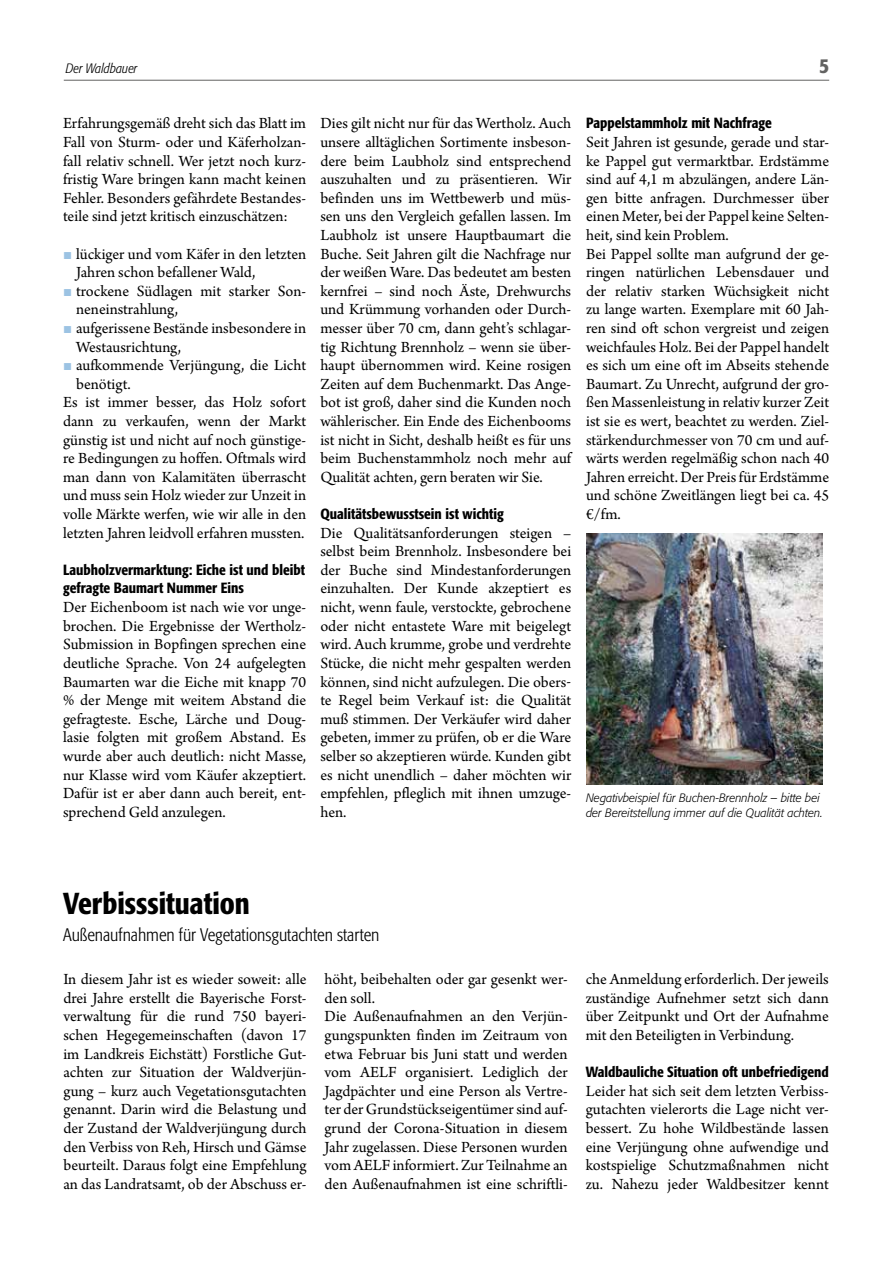
<style>
.page{position:relative;width:893px;height:1263px;background:#fff}
.page>*{position:absolute;margin:0;border:0;box-sizing:border-box;transform-origin:0 0}
.t1{font:500 condensed 30px "Formata";color:#000}
.t2{font:500 condensed 21px "Formata";color:#636362}
.t3{font:300 condensed 18px "Formata";color:#000}
.t4{font:16.35px/18.6px "Arno Pro";color:#000;text-align:justify}
.t5{font:500 condensed 14.7px/18.6px "Formata";color:#000}
.t6{font:italic 300 condensed 13.5px "Formata";color:#000}
.t7{font:italic 300 12px/15px "Formata";color:#000;scale:.96 1}
.s1{font-family:"European Pi Three";color:#9cc3e3}
</style>
<div class="page">
<hr style="left:64px;top:80px;width:765px;height:1px;background:#636362">
<img style="left:586px;top:533px;width:236px;height:251px">
<p class="t6" style="left:66px;top:60px;width:73px">Der Waldbauer</p>
<p class="t2" style="left:819px;top:52px;width:11px">5</p>
<p class="t4" style="left:63px;top:115px;width:245px">Erfahrungsgemäß dreht sich das Blatt im Fall von Sturm- oder und Käferholzan&shy;fall relativ schnell. Wer jetzt noch kurz&shy;fristig Ware bringen kann macht keinen Fehler. Besonders gefährdete Bestandes&shy;teile sind jetzt kritisch einzuschätzen:</p>
<p class="t4" style="left:63px;top:245px;width:245px"><span class="s1">J</span> lückiger und vom Käfer in den letzten</p>
<p class="t4" style="left:76px;top:264px;width:181px">Jahren schon befallener Wald,</p>
<p class="t4" style="left:63px;top:282px;width:245px"><span class="s1">J</span> trockene Südlagen mit starker Son-</p>
<p class="t4" style="left:76px;top:301px;width:104px">neneinstrahlung,</p>
<p class="t4" style="left:63px;top:320px;width:245px"><span class="s1">J</span> aufgerissene Bestände insbesondere in</p>
<p class="t4" style="left:76px;top:338px;width:107px">Westausrichtung,</p>
<p class="t4" style="left:63px;top:357px;width:245px"><span class="s1">J</span> aufkommende Verjüngung, die Licht</p>
<p class="t4" style="left:76px;top:375px;width:56px">benötigt.</p>
<p class="t4" style="left:63px;top:394px;width:245px">Es ist immer besser, das Holz sofort</p>
<p class="t4" style="left:63px;top:413px;width:245px">dann zu verkaufen, wenn der Markt</p>
<p class="t4" style="left:63px;top:431px;width:245px">günstig ist und nicht auf noch günstige-</p>
<p class="t4" style="left:63px;top:450px;width:245px">re Bedingungen zu hoffen. Oftmals wird</p>
<p class="t4" style="left:63px;top:468px;width:245px">man dann von Kalamitäten überrascht</p>
<p class="t4" style="left:63px;top:487px;width:245px">und muss sein Holz wieder zur Unzeit in</p>
<p class="t4" style="left:63px;top:506px;width:245px">volle Märkte werfen, wie wir alle in den</p>
<p class="t4" style="left:63px;top:524px;width:243px">letzten Jahren leidvoll erfahren mussten.</p>
<p class="t5" style="left:63px;top:560px;width:244px">Laubholzvermarktung: Eiche ist und bleibt gefragte Baumart Nummer Eins</p>
<p class="t4" style="left:63px;top:599px;width:245px">Der Eichenboom ist nach wie vor unge&shy;brochen. Die Ergebnisse der Wertholz-Submission in Bopfingen sprechen eine deutliche Sprache. Von 24 aufgelegten Baumarten war die Eiche mit knapp 70 % der Menge mit weitem Abstand die gefragteste. Esche, Lärche und Doug&shy;lasie folgten mit großem Abstand. Es wurde aber auch deutlich: nicht Masse, nur Klasse wird vom Käufer akzeptiert.<br>Dafür ist er aber dann auch bereit, ent&shy;sprechend Geld anzulegen.</p>
<p class="t4" style="left:320px;top:115px;width:252px">Dies gilt nicht nur für das Wertholz. Auch unsere alltäglichen Sortimente insbeson&shy;dere beim Laubholz sind entsprechend auszuhalten und zu präsentieren. Wir befinden uns im Wettbewerb und müs&shy;sen uns den Vergleich gefallen lassen. Im Laubholz ist unsere Hauptbaumart die Buche. Seit Jahren gilt die Nachfrage nur der weißen Ware. Das bedeutet am besten kernfrei – sind noch Äste, Drehwurchs und Krümmung vorhanden oder Durch&shy;messer über 70 cm, dann geht’s schlagar&shy;tig Richtung Brennholz – wenn sie über&shy;haupt übernommen wird. Keine rosigen Zeiten auf dem Buchenmarkt. Das Ange&shy;bot ist groß, daher sind die Kunden noch wählerischer. Ein Ende des Eichenbooms ist nicht in Sicht, deshalb heißt es für uns beim Buchenstammholz noch mehr auf Qualität achten, gern beraten wir Sie.</p>
<p class="t5" style="left:320px;top:504px;width:185px">Qualitätsbewusstsein ist wichtig</p>
<p class="t4" style="left:320px;top:524px;width:252px">Die Qualitätsanforderungen steigen – selbst beim Brennholz. Insbesondere bei der Buche sind Mindestanforderungen einzuhalten. Der Kunde akzeptiert es nicht, wenn faule, verstockte, gebrochene oder nicht entastete Ware mit beigelegt wird. Auch krumme, grobe und verdrehte Stücke, die nicht mehr gespalten werden können, sind nicht aufzulegen. Die obers&shy;te Regel beim Verkauf ist: die Qualität muß stimmen. Der Verkäufer wird daher gebeten, immer zu prüfen, ob er die Ware selber so akzeptieren würde. Kunden gibt es nicht unendlich – daher möchten wir empfehlen, pfleglich mit ihnen umzuge&shy;hen.</p>
<p class="t5" style="left:586px;top:114px;width:187px">Pappelstammholz mit Nachfrage</p>
<p class="t4" style="left:586px;top:134px;width:245px;text-align:left">Seit Jahren ist gesunde, gerade und star&shy;ke Pappel gut vermarktbar. Erdstämme sind auf 4,1 m abzulängen, andere Län&shy;gen bitte anfragen. Durchmesser über einen Meter, bei der Pappel keine Selten&shy;heit, sind kein Problem.<br>Bei Pappel sollte man aufgrund der ge&shy;ringen natürlichen Lebensdauer und der relativ starken Wüchsigkeit nicht zu lange warten. Exemplare mit 60 Jah&shy;ren sind oft schon vergreist und zeigen weichfaules Holz. Bei der Pappel handelt es sich um eine oft im Abseits stehende Baumart. Zu Unrecht, aufgrund der gro&shy;ßen Massenleistung in relativ kurzer Zeit ist sie es wert, beachtet zu werden. Ziel&shy;stärkendurchmesser von 70 cm und auf&shy;wärts werden regelmäßig schon nach 40<br>Jahren erreicht. Der Preis für Erdstämme und schöne Zweitlängen liegt bei ca. 45 €/fm.</p>
<p class="t7" style="left:586px;top:790px;width:248px">Negativbeispiel für Buchen-Brennholz – bitte bei der Bereitstellung immer auf die Qualität achten.</p>
<h1 class="t1" style="left:63px;top:885px;width:188px">Verbisssituation</h1>
<p class="t3" style="left:63px;top:924px;width:318px">Außenaufnahmen für Vegetationsgutachten starten</p>
<p class="t4" style="left:63px;top:971px;width:245px">In diesem Jahr ist es wieder soweit: alle drei Jahre erstellt die Bayerische Forst&shy;verwaltung für die rund 750 bayeri&shy;schen Hegegemeinschaften (davon 17 im Landkreis Eichstätt) Forstliche Gut&shy;achten zur Situation der Waldverjün&shy;gung – kurz auch Vegetationsgutachten genannt. Darin wird die Belastung und der Zustand der Waldverjüngung durch den Verbiss von Reh, Hirsch und Gämse beurteilt. Daraus folgt eine Empfehlung an das Landratsamt, ob der Abschuss er-</p>
<p class="t4" style="left:325px;top:971px;width:245px;text-align:left">höht, beibehalten oder gar gesenkt wer&shy;den soll.<br>Die Außenaufnahmen an den Verjün&shy;gungspunkten finden im Zeitraum von etwa Februar bis Juni statt und werden vom AELF organisiert. Lediglich der Jagdpächter und eine Person als Vertre&shy;ter der Grundstückseigentümer sind auf&shy;grund der Corona-Situation in diesem Jahr zugelassen. Diese Personen wurden vom AELF informiert. Zur Teilnahme an den Außenaufnahmen ist eine schriftli-</p>
<p class="t4" style="left:586px;top:971px;width:245px">che Anmeldung erforderlich. Der jeweils zuständige Aufnehmer setzt sich dann über Zeitpunkt und Ort der Aufnahme mit den Beteiligten in Verbindung.</p>
<p class="t5" style="left:586px;top:1062px;width:245px">Waldbauliche Situation oft unbefriedigend</p>
<p class="t4" style="left:586px;top:1082px;width:245px">Leider hat sich seit dem letzten Verbiss&shy;gutachten vielerorts die Lage nicht ver&shy;bessert. Zu hohe Wildbestände lassen eine Verjüngung ohne aufwendige und kostspielige Schutzmaßnahmen nicht zu. Nahezu jeder Waldbesitzer kennt</p>
</div>
